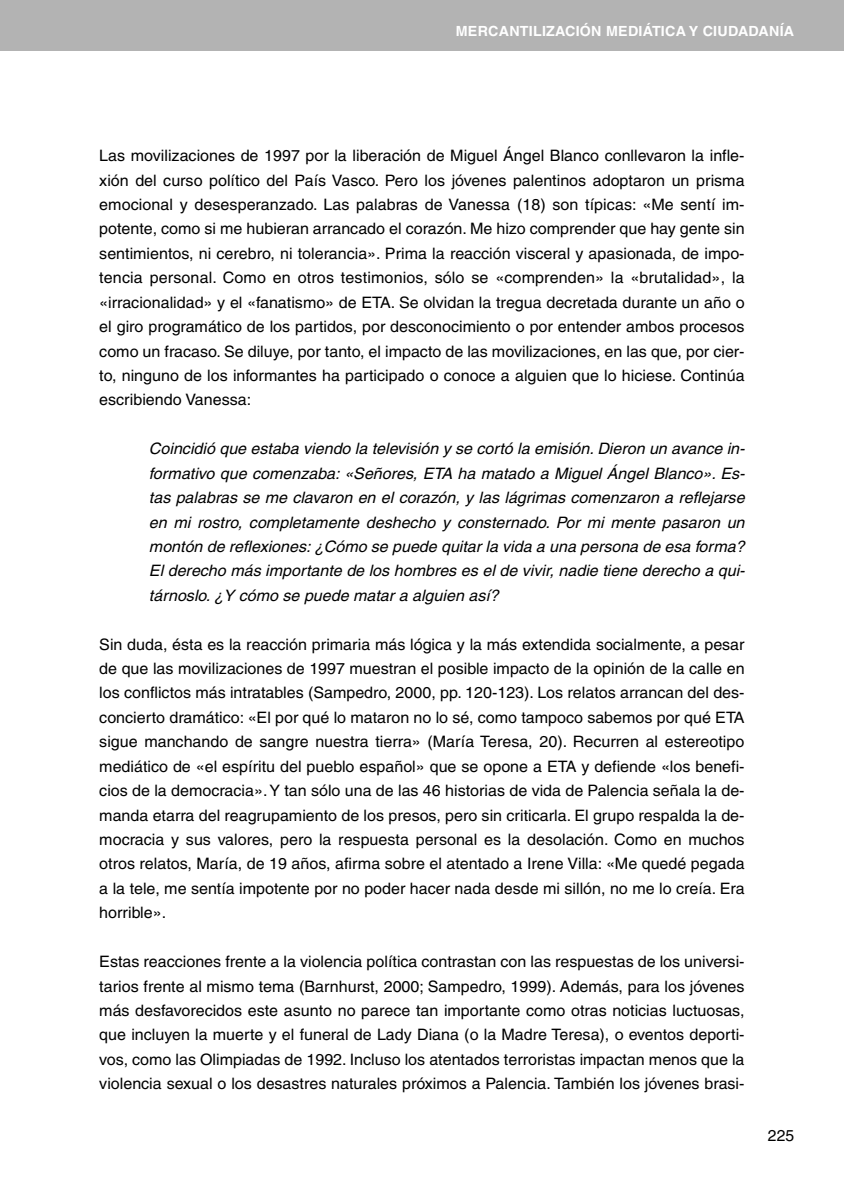
<style>
.page{position:relative;width:844px;height:1191px;background:#fff}
.page>*{position:absolute;margin:0;border:0;box-sizing:border-box;transform-origin:0 0}
.t1{font:15.75px/24.3px "Helvetica";color:#000;text-align:justify}
.t2{font:italic 15.75px/24.3px "Helvetica";color:#000;text-align:justify}
.t3{font:700 14px "Helvetica";letter-spacing:.015em;color:#fff}
</style>
<div class="page">
<div style="left:0;top:0;width:843px;height:51px;background:#b3b3b3"></div>
<p class="t3" style="left:455px;top:26px;width:340px">MERCANTILIZACIÓN MEDIÁTICA Y CIUDADANÍA</p>
<p class="t1" style="left:99px;top:145px;width:646px">Las movilizaciones de 1997 por la liberación de Miguel Ángel Blanco conllevaron la infle&shy;xión del curso político del País Vasco. Pero los jóvenes palentinos adoptaron un prisma emocional y desesperanzado. Las palabras de Vanessa (18) son típicas: «Me sentí im&shy;potente, como si me hubieran arrancado el corazón. Me hizo comprender que hay gente sin sentimientos, ni cerebro, ni tolerancia». Prima la reacción visceral y apasionada, de impo&shy;tencia personal. Como en otros testimonios, sólo se «comprenden» la «brutalidad», la «irracionalidad» y el «fanatismo» de ETA. Se olvidan la tregua decretada durante un año o el giro programático de los partidos, por desconocimiento o por entender ambos procesos como un fracaso. Se diluye, por tanto, el impacto de las movilizaciones, en las que, por cier&shy;to, ninguno de los informantes ha participado o conoce a alguien que lo hiciese. Continúa escribiendo Vanessa:</p>
<p class="t2" style="left:149px;top:438px;width:597px">Coincidió que estaba viendo la televisión y se cortó la emisión. Dieron un avance in&shy;formativo que comenzaba: «Señores, ETA ha matado a Miguel Ángel Blanco». Es&shy;tas palabras se me clavaron en el corazón, y las lágrimas comenzaron a reflejarse en mi rostro, completamente deshecho y consternado. Por mi mente pasaron un montón de reflexiones: ¿Cómo se puede quitar la vida a una persona de esa forma?<br>El derecho más importante de los hombres es el de vivir, nadie tiene derecho a qui&shy;tárnoslo. ¿Y cómo se puede matar a alguien así?</p>
<p class="t1" style="left:99px;top:633px;width:646px">Sin duda, ésta es la reacción primaria más lógica y la más extendida socialmente, a pesar de que las movilizaciones de 1997 muestran el posible impacto de la opinión de la calle en los conflictos más intratables (Sampedro, 2000, pp. 120-123). Los relatos arrancan del des&shy;concierto dramático: «El por qué lo mataron no lo sé, como tampoco sabemos por qué ETA sigue manchando de sangre nuestra tierra» (María Teresa, 20). Recurren al estereotipo mediático de «el espíritu del pueblo español» que se opone a ETA y defiende «los benefi&shy;cios de la democracia».Y tan sólo una de las 46 historias de vida de Palencia señala la de&shy;manda etarra del reagrupamiento de los presos, pero sin criticarla. El grupo respalda la de&shy;mocracia y sus valores, pero la respuesta personal es la desolación. Como en muchos otros relatos, María, de 19 años, afirma sobre el atentado a Irene Villa: «Me quedé pegada a la tele, me sentía impotente por no poder hacer nada desde mi sillón, no me lo creía. Era horrible».</p>
<p class="t1" style="left:99px;top:951px;width:646px">Estas reacciones frente a la violencia política contrastan con las respuestas de los universi&shy;tarios frente al mismo tema (Barnhurst, 2000; Sampedro, 1999). Además, para los jóvenes más desfavorecidos este asunto no parece tan importante como otras noticias luctuosas, que incluyen la muerte y el funeral de Lady Diana (o la Madre Teresa), o eventos deporti&shy;vos, como las Olimpiadas de 1992. Incluso los atentados terroristas impactan menos que la violencia sexual o los desastres naturales próximos a Palencia. También los jóvenes brasi-</p>
<p class="t1" style="left:767px;top:1125px;width:28px">225</p>
</div>
